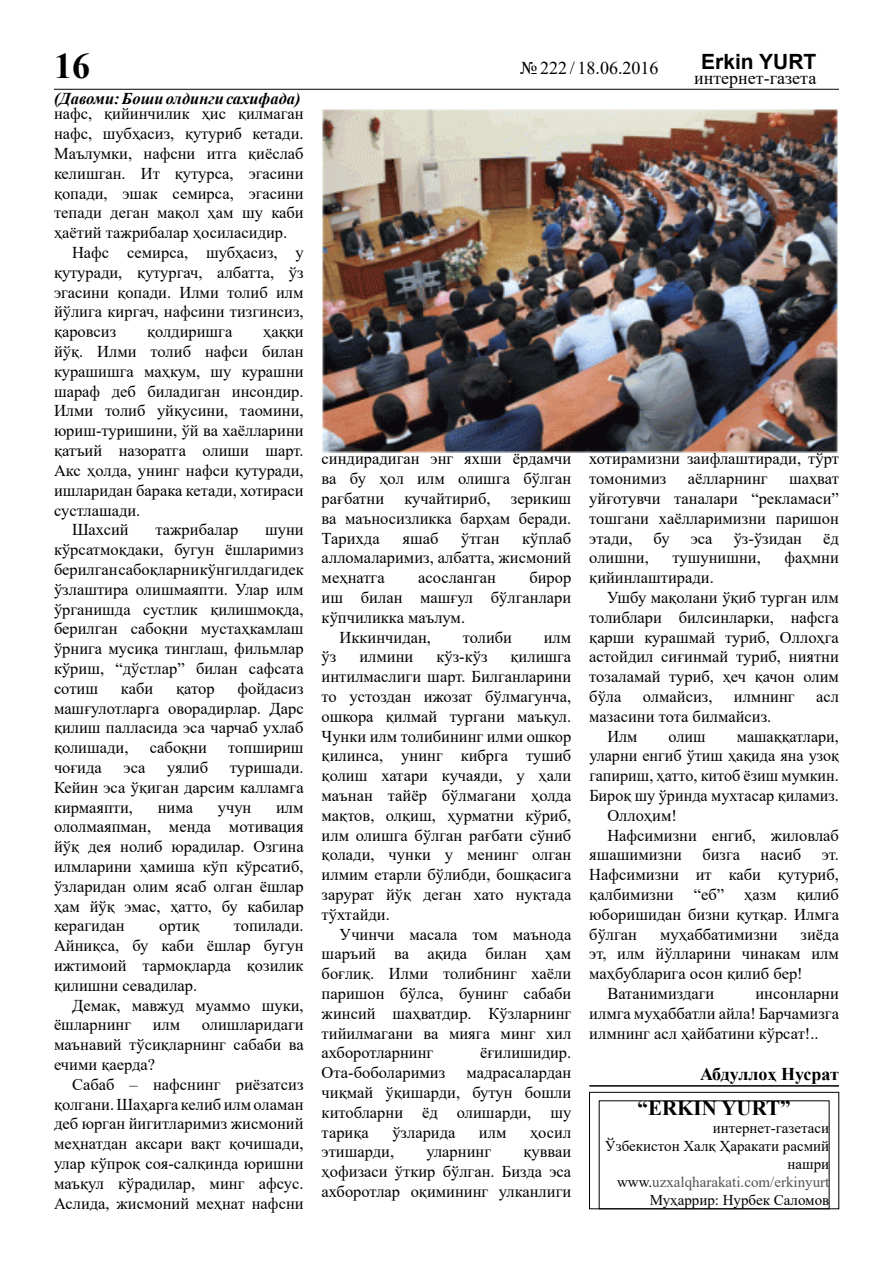
<style>
.page{position:relative;width:893px;height:1263px;background:#fff}
.page>*{position:absolute;margin:0;border:0;box-sizing:border-box;transform-origin:0 0}
.t1{font:700 36px "Times New Roman";color:#000}
.t2{font:700 21px "Times New Roman";color:#000}
.t3{font:700 21px "Arial";color:#000}
.t4{font:18px "Times New Roman";color:#000}
.t5{font:700 18px "Times New Roman";color:#000}
.t6{font:16.5px/19.8px "Times New Roman";color:#000;text-align:justify}
.t7{font:italic 700 16.5px "Times New Roman";color:#000}
.t8{font:15px/18px "Times New Roman";color:#000;text-align:right}
.s1{color:#525251}
</style>
<div class="page">
<hr style="left:54px;top:89px;width:785px;height:1px;background:#000">
<div style="left:589px;top:1092px;width:250px;height:117px;border:1px solid #000"></div>
<hr style="left:589px;top:1085px;width:250px;height:2px;background:#000">
<div style="left:599px;top:1101px;width:230px;height:108px;border:1px solid #000"></div>
<img style="left:322px;top:109px;width:516px;height:344px">
<h1 class="t1" style="left:54px;top:40px;width:37px">16</h1>
<p class="t7" style="left:54px;top:87px;width:248px">(Давоми: Боши олдинги сахифада)</p>
<p class="t6" style="left:54px;top:103px;width:251px">нафс, қийинчилик ҳис қилмаган</p>
<p class="t6" style="left:54px;top:123px;width:251px">нафс, шубҳасиз, қутуриб кетади.</p>
<p class="t6" style="left:54px;top:143px;width:251px">Маълумки, нафсни итга қиёслаб</p>
<p class="t6" style="left:54px;top:163px;width:251px">келишган. Ит қутурса, эгасини</p>
<p class="t6" style="left:54px;top:183px;width:251px">қопади, эшак семирса, эгасини</p>
<p class="t6" style="left:54px;top:202px;width:251px">тепади деган мақол ҳам шу каби</p>
<p class="t6" style="left:54px;top:222px;width:235px">ҳаётий тажрибалар ҳосиласидир.</p>
<p class="t6" style="left:72px;top:242px;width:233px">Нафс семирса, шубҳасиз, у</p>
<p class="t6" style="left:54px;top:262px;width:251px">қутуради, қутургач, албатта, ўз</p>
<p class="t6" style="left:54px;top:282px;width:251px">эгасини қопади. Илми толиб илм</p>
<p class="t6" style="left:54px;top:301px;width:251px">йўлига киргач, нафсини тизгинсиз,</p>
<p class="t6" style="left:54px;top:321px;width:64px">қаровсиз</p>
<p class="t6" style="left:147px;top:321px;width:87px">қолдиришга</p>
<p class="t6" style="left:263px;top:321px;width:42px">ҳаққи</p>
<p class="t6" style="left:54px;top:341px;width:251px">йўқ. Илми толиб нафси билан</p>
<p class="t6" style="left:54px;top:361px;width:251px">курашишга маҳкум, шу курашни</p>
<p class="t6" style="left:54px;top:381px;width:251px">шараф деб биладиган инсондир.</p>
<p class="t6" style="left:54px;top:400px;width:251px">Илми толиб уйқусини, таомини,</p>
<p class="t6" style="left:54px;top:420px;width:251px">юриш-туришини, ўй ва хаёлларини</p>
<p class="t6" style="left:54px;top:440px;width:251px">қатъий назоратга олиши шарт.</p>
<p class="t6" style="left:54px;top:460px;width:251px">Акс ҳолда, унинг нафси қутуради,</p>
<p class="t6" style="left:54px;top:480px;width:251px">ишларидан барака кетади, хотираси</p>
<p class="t6" style="left:54px;top:499px;width:88px">сустлашади.</p>
<p class="t6" style="left:72px;top:519px;width:58px">Шахсий</p>
<p class="t6" style="left:155px;top:519px;width:84px">тажрибалар</p>
<p class="t6" style="left:54px;top:519px;width:251px;text-indent:211px">шуни кўрсатмоқдаки, бугун ёшларимиз берилган сабоқларни кўнгилдагидек ўзлаштира олишмаяпти. Улар илм ўрганишда сустлик қилишмоқда, берилган сабоқни мустаҳкамлаш ўрнига мусиқа тинглаш, фильмлар кўриш, “дўстлар” билан сафсата сотиш</p>
<p class="t6" style="left:54px;top:678px;width:251px;text-indent:183px">фойдасиз машғулотларга оворадирлар. Дарс қилиш палласида эса чарчаб ухлаб қолишади,</p>
<p class="t6" style="left:121px;top:678px;width:34px">каби</p>
<p class="t6" style="left:176px;top:678px;width:40px">қатор</p>
<p class="t6" style="left:150px;top:737px;width:59px">сабоқни</p>
<p class="t6" style="left:228px;top:737px;width:77px">топшириш</p>
<p class="t6" style="left:54px;top:757px;width:49px">чоғида</p>
<p class="t6" style="left:124px;top:757px;width:23px">эса</p>
<p class="t6" style="left:167px;top:757px;width:42px">уялиб</p>
<p class="t6" style="left:54px;top:757px;width:251px;text-indent:176px">туришади.<br>Кейин эса ўқиган дарсим калламга кирмаяпти,</p>
<p class="t6" style="left:158px;top:796px;width:37px">нима</p>
<p class="t6" style="left:218px;top:796px;width:35px">учун</p>
<p class="t6" style="left:54px;top:796px;width:251px;text-indent:222px">илм ололмаяпман, менда мотивация йўқ дея нолиб юрадилар. Озгина илмларини ҳамиша кўп кўрсатиб, ўзларидан олим ясаб олган ёшлар ҳам йўқ эмас, ҳатто, бу кабилар керагидан</p>
<p class="t6" style="left:54px;top:915px;width:251px;text-indent:180px">топилади.<br>Айниқса, бу каби ёшлар бугун ижтимоий тармоқларда қозилик қилишни севадилар.</p>
<p class="t6" style="left:54px;top:994px;width:251px;text-indent:18px">Демак, мавжуд муаммо шуки, ёшларнинг</p>
<p class="t6" style="left:159px;top:915px;width:42px">ортиқ</p>
<p class="t6" style="left:54px;top:1014px;width:251px;text-indent:148px">олишларидаги маънавий тўсиқларнинг сабаби ва ечими қаерда?</p>
<p class="t6" style="left:54px;top:1074px;width:251px;text-indent:18px">Сабаб – нафснинг риёзатсиз қолгани. Шаҳарга келиб илм оламан деб юрган йигитларимиз жисмоний меҳнатдан аксари вақт қочишади, улар кўпроқ соя-салқинда юришни маъқул кўрадилар, минг афсус.<br>Аслида, жисмоний меҳнат нафсни</p>
<p class="t6" style="left:153px;top:1014px;width:29px">илм</p>
<p class="t4" style="left:520px;top:56px;width:140px">№ 222 / 18.06.2016</p>
<p class="t3" style="left:701px;top:47px;width:117px">Erkin YURT</p>
<p class="t4" style="left:694px;top:66px;width:124px">интернет-газета</p>
<p class="t6" style="left:322px;top:448px;width:251px">синдирадиган энг яхши ёрдамчи ва бу ҳол илм олишга бўлган рағбатни кучайтириб, зерикиш ва маъносизликка барҳам беради.<br>Тарихда</p>
<p class="t6" style="left:322px;top:528px;width:251px;text-indent:201px">кўплаб алломаларимиз, албатта, жисмоний меҳнатга</p>
<p class="t6" style="left:402px;top:528px;width:38px">яшаб</p>
<p class="t6" style="left:461px;top:528px;width:40px">ўтган</p>
<p class="t6" style="left:418px;top:567px;width:79px">асосланган</p>
<p class="t6" style="left:529px;top:567px;width:43px">бирор</p>
<p class="t6" style="left:322px;top:587px;width:251px">иш билан машғул бўлганлари</p>
<p class="t6" style="left:322px;top:607px;width:145px">кўпчиликка маълум.</p>
<p class="t6" style="left:340px;top:627px;width:93px">Иккинчидан,</p>
<p class="t6" style="left:463px;top:627px;width:51px">толиби</p>
<p class="t6" style="left:544px;top:627px;width:29px">илм</p>
<p class="t6" style="left:322px;top:646px;width:16px">ўз</p>
<p class="t6" style="left:359px;top:646px;width:55px">илмини</p>
<p class="t6" style="left:436px;top:646px;width:53px">кўз-кўз</p>
<p class="t6" style="left:322px;top:646px;width:251px;text-indent:189px">қилишга интилмаслиги шарт. Билганларини то устоздан ижозат бўлмагунча, ошкора қилмай тургани маъқул.<br>Чунки илм толибининг илми ошкор қилинса, унинг кибрга тушиб қолиш хатари кучаяди, у ҳали маънан тайёр бўлмагани ҳолда мақтов, олқиш, ҳурматни кўриб, илм олишга бўлган рағбати сўниб қолади, чунки у менинг олган илмим етарли бўлибди, бошқасига зарурат йўқ деган хато нуқтада тўхтайди.</p>
<p class="t6" style="left:322px;top:924px;width:251px;text-indent:18px">Учинчи масала том маънода шаръий ва ақида билан ҳам боғлиқ. Илми толибнинг хаёли паришон бўлса, бунинг сабаби жинсий шаҳватдир. Кўзларнинг тийилмагани ва мияга минг хил ахборотларнинг</p>
<p class="t6" style="left:480px;top:1042px;width:93px">ёғилишидир.</p>
<p class="t6" style="left:322px;top:1062px;width:125px">Ота-боболаримиз</p>
<p class="t6" style="left:322px;top:1062px;width:251px;text-indent:145px">мадрасалардан чиқмай ўқишарди, бутун бошли китобларни ёд олишарди, шу тариқа</p>
<p class="t6" style="left:392px;top:1122px;width:65px">ўзларида</p>
<p class="t6" style="left:479px;top:1122px;width:29px">илм</p>
<p class="t6" style="left:530px;top:1122px;width:43px">ҳосил</p>
<p class="t6" style="left:322px;top:1141px;width:74px">этишарди,</p>
<p class="t6" style="left:427px;top:1141px;width:66px">уларнинг</p>
<p class="t6" style="left:322px;top:1141px;width:251px;text-indent:202px">қувваи ҳофизаси ўткир бўлган. Бизда эса ахборотлар оқимининг улканлиги</p>
<p class="t6" style="left:589px;top:448px;width:251px">хотирамизни заифлаштиради, тўрт томонимиз</p>
<p class="t6" style="left:688px;top:468px;width:81px">аёлларнинг</p>
<p class="t6" style="left:589px;top:468px;width:251px;text-indent:200px">шаҳват уйғотувчи таналари “рекламаси” тошгани хаёлларимизни паришон этади,</p>
<p class="t6" style="left:654px;top:528px;width:18px">бу</p>
<p class="t6" style="left:691px;top:528px;width:23px">эса</p>
<p class="t6" style="left:734px;top:528px;width:70px">ўз-ўзидан</p>
<p class="t6" style="left:823px;top:528px;width:17px">ёд</p>
<p class="t6" style="left:589px;top:547px;width:61px">олишни,</p>
<p class="t6" style="left:673px;top:547px;width:90px">тушунишни,</p>
<p class="t6" style="left:785px;top:547px;width:56px">фаҳмни</p>
<p class="t6" style="left:589px;top:567px;width:126px">қийинлаштиради.</p>
<p class="t6" style="left:607px;top:587px;width:233px">Ушбу мақолани ўқиб турган илм</p>
<p class="t6" style="left:589px;top:607px;width:251px">толиблари билсинларки, нафсга</p>
<p class="t6" style="left:589px;top:627px;width:251px">қарши курашмай туриб, Оллоҳга</p>
<p class="t6" style="left:589px;top:646px;width:251px">астойдил сиғинмай туриб, ниятни</p>
<p class="t6" style="left:589px;top:666px;width:251px">тозаламай туриб, ҳеч қачон олим</p>
<p class="t6" style="left:589px;top:686px;width:34px">бўла</p>
<p class="t6" style="left:643px;top:686px;width:71px">олмайсиз,</p>
<p class="t6" style="left:734px;top:686px;width:62px">илмнинг</p>
<p class="t6" style="left:816px;top:686px;width:24px">асл</p>
<p class="t6" style="left:607px;top:706px;width:166px;text-indent:-18px">мазасини тота билмайсиз.<br>Илм</p>
<p class="t6" style="left:669px;top:726px;width:39px">олиш</p>
<p class="t6" style="left:737px;top:726px;width:104px">машаққатлари,</p>
<p class="t6" style="left:589px;top:745px;width:251px">уларни енгиб ўтиш ҳақида яна узоқ</p>
<p class="t6" style="left:589px;top:765px;width:251px">гапириш, ҳатто, китоб ёзиш мумкин.</p>
<p class="t6" style="left:589px;top:785px;width:251px">Бироқ шу ўринда мухтасар қиламиз.</p>
<p class="t6" style="left:607px;top:805px;width:71px">Оллоҳим!</p>
<p class="t6" style="left:607px;top:825px;width:233px">Нафсимизни енгиб, жиловлаб</p>
<p class="t6" style="left:589px;top:844px;width:251px">яшашимизни бизга насиб эт.</p>
<p class="t6" style="left:589px;top:864px;width:251px">Нафсимизни ит каби қутуриб,</p>
<p class="t6" style="left:589px;top:884px;width:251px">қалбимизни “еб” ҳазм қилиб</p>
<p class="t6" style="left:589px;top:904px;width:251px">юборишидан бизни қутқар. Илмга</p>
<p class="t6" style="left:589px;top:924px;width:49px">бўлган</p>
<p class="t6" style="left:660px;top:924px;width:119px">муҳаббатимизни</p>
<p class="t6" style="left:801px;top:924px;width:40px">зиёда</p>
<p class="t6" style="left:589px;top:943px;width:251px">эт, илм йўлларини чинакам илм</p>
<p class="t6" style="left:589px;top:963px;width:215px">маҳбубларига осон қилиб бер!</p>
<p class="t6" style="left:607px;top:983px;width:109px">Ватанимиздаги</p>
<p class="t6" style="left:589px;top:983px;width:251px;text-indent:166px">инсонларни илмга муҳаббатли айла! Барчамизга илмнинг асл ҳайбатини кўрсат!..</p>
<p class="t5" style="left:700px;top:1061px;width:140px">Абдуллоҳ Нусрат</p>
<p class="t2" style="left:638px;top:1093px;width:155px">“ERKIN YURT”</p>
<p class="t8" style="left:605px;top:1118px;width:226px">интернет-газетаси<br>Ўзбекистон Халқ Ҳаракати расмий нашри www.<span class="s1">uzxalqharakati.com/erkinyurt<br></span>Муҳаррир: Нурбек Саломов</p>
</div>
